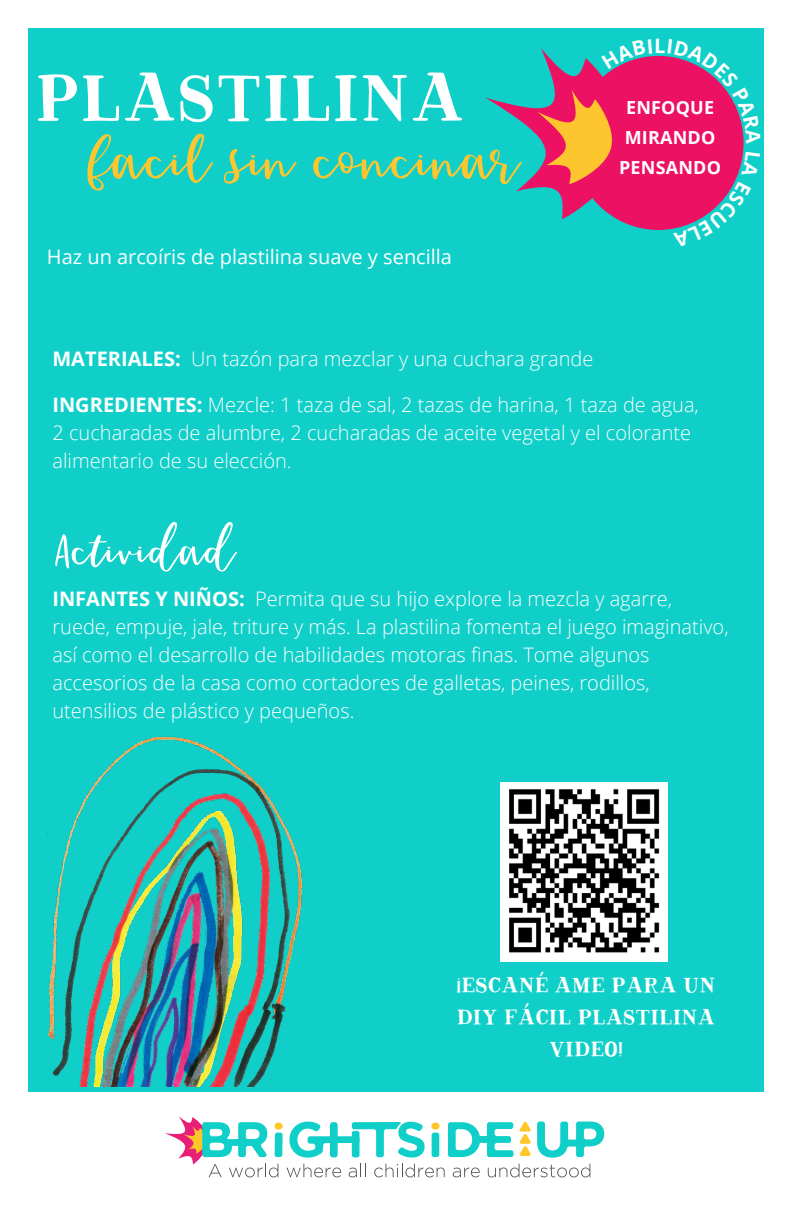
<style>
.page{position:relative;width:792px;height:1224px;background:#10cfc9}
.page>*{position:absolute;margin:0;border:0;box-sizing:border-box;transform-origin:0 0}
.t1{font:100px "Magnolia Plantation";color:#fff}
.with_and_or{font:94px "Katiekate Solid";color:#fec62e}
.with_and_or-2{font:72px "Katiekate Solid";color:#fff}
.t2{font:32px/32px "Magnolia Plantation";color:#fff;text-align:center}
.body_white{font:300 20px/28px "Open Sans";color:#fff}
.one_liner{font:20px "Open Sans";color:#fff}
.skills_for_school{font:700 18px "Open Sans";letter-spacing:.01em;color:#fff}
.s1{font-weight:700}
</style>
<div class="page">
<div style="left:0;top:0;width:792px;height:1224px;border:28px solid #fff"></div>
<div style="left:0;top:1093px;width:792px;height:131px;background:#fff"></div>
<svg style="left:287px;top:1164px;width:54px;height:13px"></svg>
<svg style="left:349px;top:1164px;width:17px;height:13px"></svg>
<svg style="left:374px;top:1164px;width:71px;height:13px"></svg>
<svg style="left:453px;top:1168px;width:27px;height:9px"></svg>
<svg style="left:488px;top:1164px;width:102px;height:13px"></svg>
<div style="left:274px;top:1123px;width:9px;height:7px;background:#ffc629;border-radius:50%"></div>
<div style="left:431px;top:1123px;width:9px;height:7px;background:#ffc629;border-radius:50%"></div>
<div style="left:275px;top:1133px;width:8px;height:24px;background:#10cfc9;border-radius:2px"></div>
<div style="left:432px;top:1133px;width:7px;height:24px;background:#10cfc9;border-radius:2px"></div>
<svg style="left:448px;top:1122px;width:32px;height:35px"></svg>
<div style="left:478px;top:1136px;width:17px;height:7px;background:#10cfc9;border-radius:2px"></div>
<svg style="left:165px;top:1116px;width:113px;height:61px"></svg>
<svg style="left:289px;top:1122px;width:136px;height:36px"></svg>
<svg style="left:537px;top:1122px;width:67px;height:36px"></svg>
<svg style="left:487px;top:1121px;width:44px;height:36px"></svg>
<img style="left:47px;top:736px;width:256px;height:351px">
<img style="left:501px;top:782px;width:167px;height:179px">
<svg style="left:485px;top:48px;width:259px;height:182px"></svg>
<p class="t1" style="left:35px;top:51px;width:432px">PLASTILINA</p>
<p class="with_and_or" style="left:90px;top:116px;width:433px">facil sin concinar</p>
<p class="one_liner" style="left:47px;top:243px;width:407px">Haz un arcoíris de plastilina suave y sencilla</p>
<p class="skills_for_school" style="left:626px;top:95px;width:90px">ENFOQUE</p>
<p class="skills_for_school" style="left:625px;top:125px;width:92px">MIRANDO</p>
<p class="skills_for_school" style="left:619px;top:155px;width:103px">PENSANDO</p>
<p class="body_white" style="left:52px;top:344px;width:542px"><span class="s1">MATERIALES:</span> Un tazón para mezclar y una cuchara grande</p>
<p class="body_white" style="left:52px;top:390px;width:648px"><span class="s1">INGREDIENTES:</span> Mezcle: 1 taza de sal, 2 tazas de harina, 1 taza de agua,<br>2 cucharadas de alumbre, 2 cucharadas de aceite vegetal y el colorante alimentario de su elección.</p>
<p class="with_and_or-2" style="left:54px;top:517px;width:185px">Actividad</p>
<p class="body_white" style="left:52px;top:584px;width:678px"><span class="s1">INFANTES Y NIÑOS:</span> Permita que su hijo explore la mezcla y agarre, ruede, empuje, jale, triture y más. La plastilina fomenta el juego imaginativo, así como el desarrollo de habilidades motoras finas. Tome algunos accesorios de la casa como cortadores de galletas, peines, rodillos, utensilios de plástico y pequeños.</p>
<p class="t2" style="left:457px;top:970px;width:260px">¡ESCANÉAME PARA UN<br>DIY FÁCIL PLASTILINA<br>VIDEO!</p>
</div>
